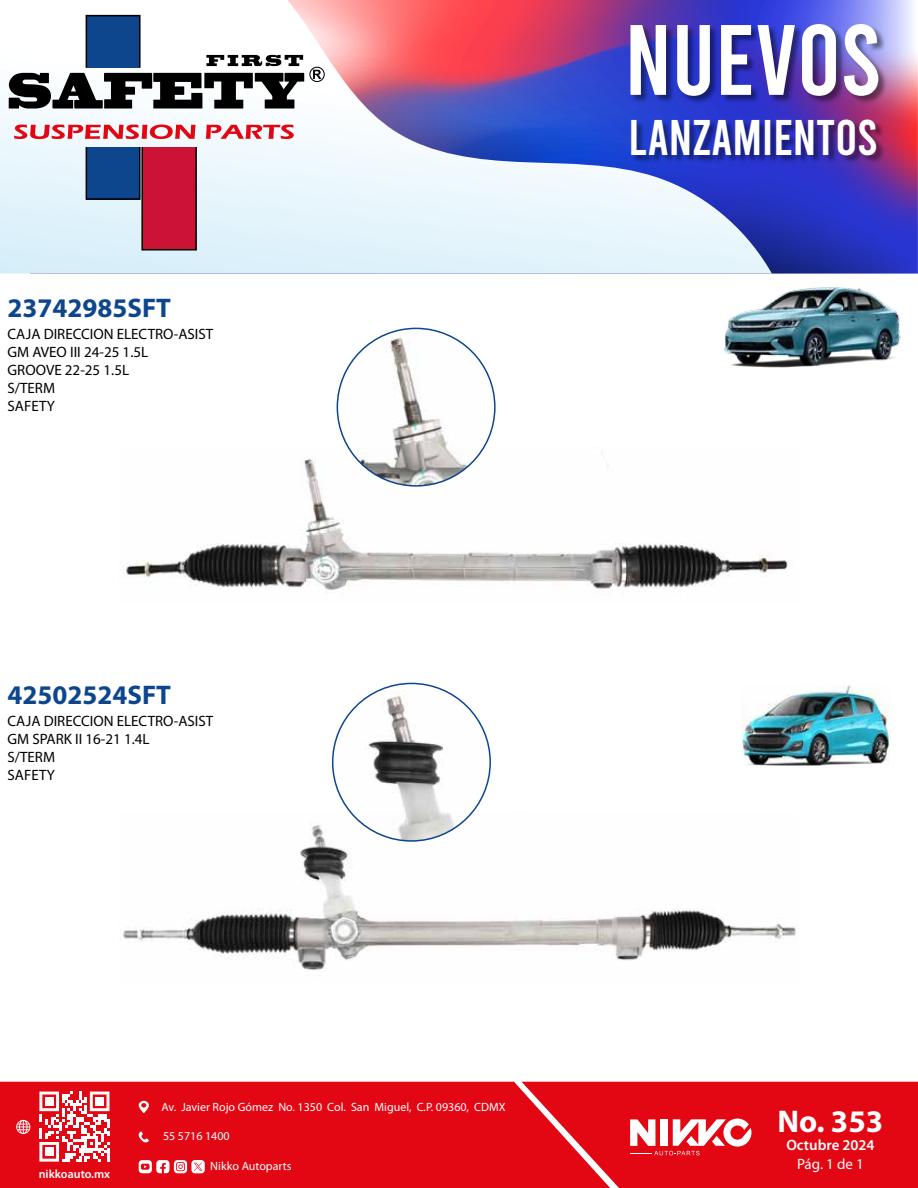
<style>
.page{position:relative;width:918px;height:1188px;background:#fff}
.page>*{position:absolute;margin:0;border:0;box-sizing:border-box;transform-origin:0 0}
.t1{font:99.75px "Bebas";color:#fff}
.t2{font:49.8px "Bebas";color:#fff}
.t3{font:700 31.5px "Myriad Pro";color:#fff}
.t4{font:700 27px "Myriad Pro";color:#0e468e}
.t5{font:15px/18px "Myriad Pro";color:#000}
.t6{font:600 15px "Myriad Pro";color:#fff}
.t7{font:15px "Myriad Pro";color:#fff}
.t8{font:12px "Myriad Pro";color:#fff}
.t9{font:600 12px "Myriad Pro";color:#fff}
</style>
<div class="page">
<svg style="left:772px;top:0;width:146px;height:274px;background:#5849b7"></svg>
<svg style="left:0;top:0;width:772px;height:274px"></svg>
<div style="left:0;top:1082px;width:522px;height:106px;background:#e30613"></div>
<svg style="left:39px;top:1092px;width:70px;height:70px"></svg>
<div style="left:45px;top:1097px;width:8px;height:9px;background:#fff"></div>
<div style="left:95px;top:1097px;width:9px;height:9px;background:#fff"></div>
<div style="left:45px;top:1148px;width:8px;height:8px;background:#fff"></div>
<svg style="left:16px;top:1120px;width:14px;height:14px"></svg>
<svg style="left:139px;top:1101px;width:10px;height:12px"></svg>
<svg style="left:139px;top:1131px;width:10px;height:12px"></svg>
<svg style="left:139px;top:1160px;width:66px;height:13px"></svg>
<svg style="left:522px;top:1082px;width:396px;height:106px;background:#e41723"></svg>
<img style="left:623px;top:9px;width:269px;height:164px">
<svg style="left:14px;top:124px;width:182px;height:15px"></svg>
<svg style="left:206px;top:124px;width:88px;height:15px"></svg>
<svg style="left:86px;top:147px;width:111px;height:104px;background:#995678"></svg>
<svg style="left:9px;top:15px;width:316px;height:94px"></svg>
<img style="left:125px;top:458px;width:665px;height:132px">
<img style="left:123px;top:824px;width:673px;height:147px">
<img style="left:337px;top:332px;width:158px;height:154px">
<img style="left:333px;top:691px;width:157px;height:150px">
<img style="left:724px;top:288px;width:177px;height:80px">
<img style="left:742px;top:686px;width:149px;height:79px">
<h3 class="t4" style="left:8px;top:290px;width:165px">23742985SFT</h3>
<p class="t5" style="left:8px;top:324px;width:207px">CAJA DIRECCION ELECTRO-ASIST<br>GM AVEO III 24-25 1.5L<br>GROOVE 22-25 1.5L<br>S/TERM<br>SAFETY</p>
<h3 class="t4" style="left:8px;top:677px;width:165px">42502524SFT</h3>
<p class="t5" style="left:8px;top:711px;width:207px">CAJA DIRECCION ELECTRO-ASIST<br>GM SPARK II 16-21 1.4L<br>S/TERM<br>SAFETY</p>
<h1 class="t1" style="left:625px;top:10px;width:258px">NUEVOS</h1>
<h2 class="t2" style="left:628px;top:112px;width:251px">LANZAMIENTOS</h2>
<p class="t9" style="left:39px;top:1167px;width:73px">nikkoauto.mx</p>
<p class="t8" style="left:161px;top:1099px;width:346px">Av. Javier Rojo Gómez No. 1350 Col. San Miguel, C.P. 09360, CDMX</p>
<p class="t8" style="left:163px;top:1129px;width:68px">55 5716 1400</p>
<p class="t8" style="left:210px;top:1159px;width:83px">Nikko Autoparts</p>
<h3 class="t3" style="left:778px;top:1101px;width:107px">No. 353</h3>
<p class="t6" style="left:786px;top:1135px;width:90px">Octubre 2024</p>
<p class="t7" style="left:797px;top:1155px;width:68px">Pág. 1 de 1</p>
</div>
